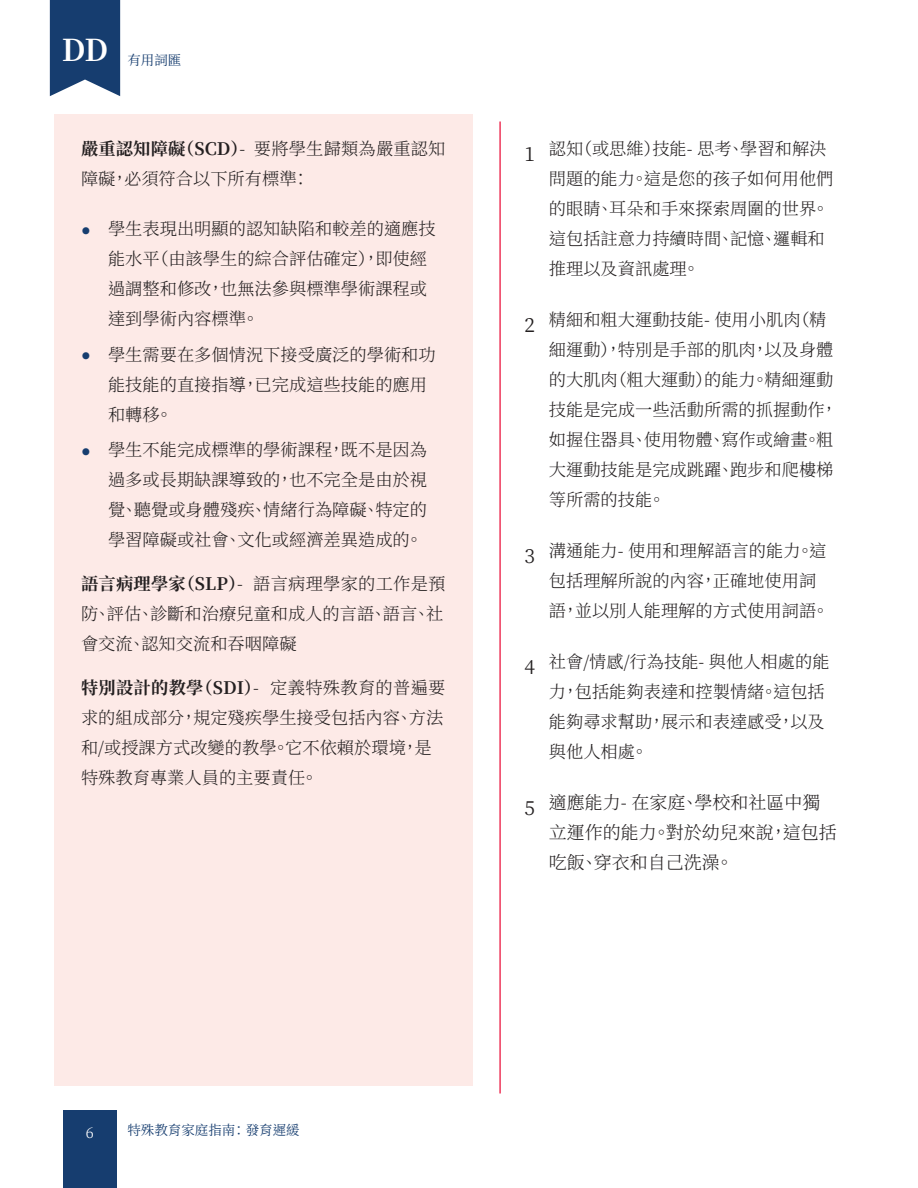
<style>
.page{position:relative;width:918px;height:1188px;background:#fff}
.page>*{position:absolute;margin:0;border:0;box-sizing:border-box;transform-origin:0 0}
.t1{font:700 30px "Source Han Serif TC";color:#fff}
.t2{font:300 18px/30px "Source Han Serif TC";color:#231f20}
.vocab_term{font:300 17.25px/30px "Source Han Serif TC";color:#231f20}
.t3{font:300 15px "Source Han Serif TC";color:#fff}
.t4{font:13.5px "Source Han Serif TC";color:#163d6f}
.s1{font-weight:700}
.s2{font-family:"Calibri";font-weight:700;font-size:19.5px;color:#163d6f}
.s3{font-weight:400;font-size:19.5px}
</style>
<div class="page">
<div style="left:54px;top:114px;width:418px;height:972px;background:#fdeae7"></div>
<hr style="left:499px;top:122px;width:2px;height:972px;background:#ee385b">
<svg style="left:50px;top:0;width:70px;height:96px;background:#294d7b"></svg>
<div style="left:63px;top:1111px;width:54px;height:77px;background:#163d6f"></div>
<h1 class="t1" style="left:62px;top:33px;width:48px">DD</h1>
<p class="t4" style="left:127px;top:52px;width:55px">有用詞匯</p>
<p class="vocab_term" style="left:81px;top:134px;width:366px"><span class="s1">嚴重認知障礙（SCD）</span>- 要將學生歸類為嚴重認知障礙，必須符合以下所有標準：</p>
<p class="vocab_term" style="left:108px;top:214px;width:329px;text-indent:-27px"><span class="s2">•</span> 學生表現出明顯的認知缺陷和較差的適應技能水平（由該學生的綜合評估確定），即使經過調整和修改，也無法參與標準學術課程或達到學術內容標準。</p>
<p class="vocab_term" style="left:108px;top:340px;width:329px;text-indent:-27px"><span class="s2">•</span> 學生需要在多個情況下接受廣泛的學術和功能技能的直接指導，已完成這些技能的應用和轉移。</p>
<p class="vocab_term" style="left:108px;top:435px;width:321px;text-align:justify;text-indent:-27px"><span class="s2">•</span> 學生不能完成標準的學術課程，既不是因為過多或長期缺課導致的，也不完全是由於視覺、聽覺或身體殘疾、情緒行為障礙、特定的學習障礙或社會、文化或經濟差異造成的。</p>
<p class="vocab_term" style="left:81px;top:569px;width:366px"><span class="s1">語言病理學家（SLP）</span>- 語言病理學家的工作是預防、評估、診斷和治療兒童和成人的言語、語言、社會交流、認知交流和吞咽障礙</p>
<p class="vocab_term" style="left:81px;top:673px;width:366px"><span class="s1">特別設計的教學（SDI）</span>- 定義特殊教育的普遍要求的組成部分，規定殘疾學生接受包括內容、方法和/或授課方式改變的教學。它不依賴於環境，是特殊教育專業人員的主要責任。</p>
<p class="vocab_term" style="left:549px;top:134px;width:286px;text-indent:-24px"><span class="s3">1</span> 認知（或思維）技能- 思考、學習和解決問題的能力。這是您的孩子如何用他們的眼睛、耳朵和手來探索周圍的世界。這包括註意力持續時間、記憶、邏輯和推理以及資訊處理。</p>
<p class="vocab_term" style="left:549px;top:305px;width:290px;text-indent:-24px"><span class="s3">2</span> 精細和粗大運動技能- 使用小肌肉（精細運動），特別是手部的肌肉，以及身體的大肌肉（粗大運動）的能力。精細運動技能是完成一些活動所需的抓握動作，如握住器具、使用物體、寫作或繪畫。粗大運動技能是完成跳躍、跑步和爬樓梯等所需的技能。</p>
<p class="vocab_term" style="left:549px;top:536px;width:282px;text-indent:-24px"><span class="s3">3</span> 溝通能力- 使用和理解語言的能力。這包括理解所說的內容，正確地使用詞語，並以別人能理解的方式使用詞語。</p>
<p class="vocab_term" style="left:549px;top:647px;width:282px;text-indent:-24px"><span class="s3">4</span> 社會/情感/行為技能- 與他人相處的能力，包括能夠表達和控製情緒。這包括能夠尋求幫助，展示和表達感受，以及與他人相處。</p>
<p class="t2" style="left:549px;top:788px;width:289px;text-indent:-24px"><span class="s3">5</span> 適應能力- 在家庭、學校和社區中獨立運作的能力。對於幼兒來說，這包括吃飯、穿衣和自己洗澡。</p>
<p class="t3" style="left:86px;top:1124px;width:10px">6</p>
<p class="t4" style="left:127px;top:1123px;width:174px">特殊教育家庭指南： 發育遲緩</p>
</div>
